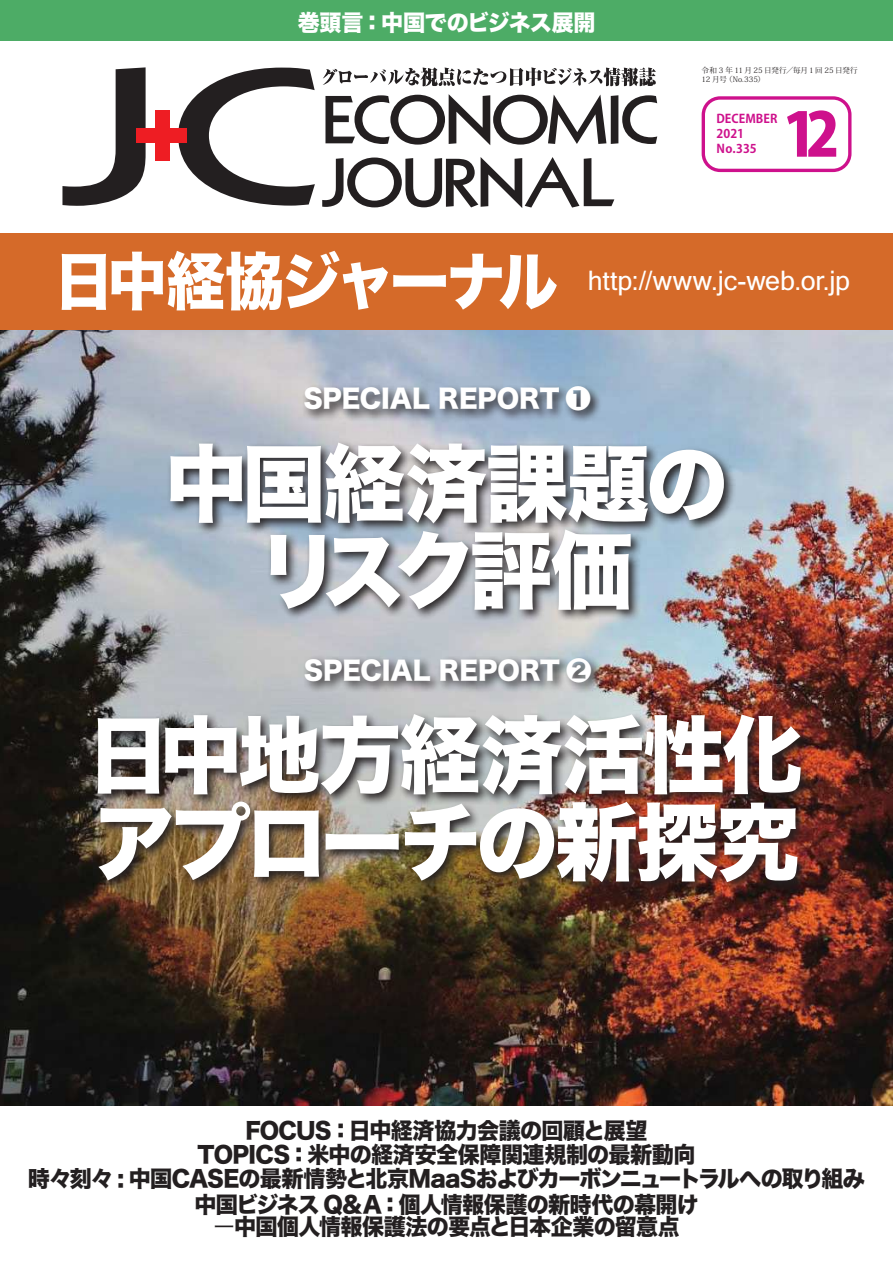
<style>
.page{position:relative;width:893px;height:1263px;background:#fff}
.page>*{position:absolute;margin:0;border:0;box-sizing:border-box;transform-origin:0 0}
.t1{font:84px/87px "Hira Kaku Std W8";letter-spacing:-.04em;color:#fff;text-align:center}
.t2{font:62.4px "Hira Kaku Std W8";letter-spacing:-.065em;color:#fff;scale:.95 1}
.t3{font:800 60px "Koz Go Pro";color:#ce118c;scale:.96 1}
.t4{font:27px "Microsoft Sans Serif";letter-spacing:-.005em;color:#fff}
.t5{font:25.5px "Hira Kaku Std W8";letter-spacing:-.005em;color:#fff}
.t6{font:22.5px/24.5px "Hira Kaku Std N W8";letter-spacing:-.03em;color:#231f20;text-align:center}
.t7{font:22.5px "Hira Kaku Std W8";letter-spacing:-.015em;color:#fff}
.t8{font:700 12px/15px "Koz Go Pro";letter-spacing:.005em;color:#ce118c}
.t9{font:7.5px/9px "Koz Min Pro";letter-spacing:.005em;color:#231f20}
.s1{font-family:"Hira Kaku Pro W3"}
</style>
<div class="page">
<img style="left:0;top:330px;width:893px;height:775px">
<div style="left:0;top:0;width:893px;height:41px;background:#4dac66"></div>
<div style="left:0;top:234px;width:893px;height:96px;background:#d56a29"></div>
<svg style="left:323px;top:67px;width:333px;height:19px"></svg>
<svg style="left:62px;top:67px;width:84px;height:139px"></svg>
<svg style="left:178px;top:68px;width:137px;height:138px"></svg>
<svg style="left:325px;top:94px;width:332px;height:51px"></svg>
<svg style="left:322px;top:157px;width:292px;height:51px"></svg>
<div style="left:155px;top:110px;width:15px;height:50px;background:#ee1d23"></div>
<div style="left:136px;top:128px;width:51px;height:14px;background:#ee1d23"></div>
<div style="left:702px;top:96px;width:149px;height:76px;border:3px solid #ce118c;border-radius:17px"></div>
<div style="left:301px;top:383px;width:302px;height:40px;background:#231f20;opacity:.9"></div>
<div style="left:94px;top:439px;width:719px;height:455px;background:#231f20;opacity:.95"></div>
<div style="left:301px;top:654px;width:302px;height:41px;background:#231f20;opacity:.9"></div>
<p class="t7" style="left:298px;top:10px;width:299px">巻頭言：中国でのビジネス展開</p>
<p class="t9" style="left:725px;top:66px;width:134px;text-indent:-23px">令和 3 年 11 月 25 日発行／毎月 1 回 25 日発行（No.335(</p>
<p class="t9" style="left:702px;top:75px;width:27px">12 月号</p>
<p class="t8" style="left:716px;top:112px;width:63px">DECEMBER<br>2021</p>
<h3 class="t3" style="left:783px;top:95px;width:60px">12</h3>
<p class="t8" style="left:716px;top:142px;width:42px">No.335</p>
<h2 class="t2" style="left:54px;top:247px;width:531px">日中経協ジャーナル</h2>
<p class="t4" style="left:588px;top:265px;width:264px">http://www j c. -web.or j p.</p>
<p class="t5" style="left:303px;top:385px;width:289px">SPECIAL REPORT 1</p>
<h1 class="t1" style="left:165px;top:443px;width:564px">中国経済課題のリスク評価</h1>
<p class="t5" style="left:304px;top:656px;width:289px">SPECIAL REPORT 2</p>
<h1 class="t1" style="left:87px;top:714px;width:718px;text-align:left">日中地方経済活性化アプローチの新探究</h1>
<p class="t6" style="left:28px;top:1119px;width:838px">FOCUS：日中経済協力会議の回顧と展望<br>TOPICS：米中の経済安全保障関連規制の最新動向<br>時々刻々 : 中国CASEの最新情勢と北京MaaSおよびカーボンニュートラルへの取り組み中国ビジネス Q&amp;A：個人情報保護の新時代の幕開け</p>
<p class="t6" style="left:213px;top:1215px;width:468px"><span class="s1">ー</span>中国個人情報保護法の要点と日本企業の留意点</p>
</div>
